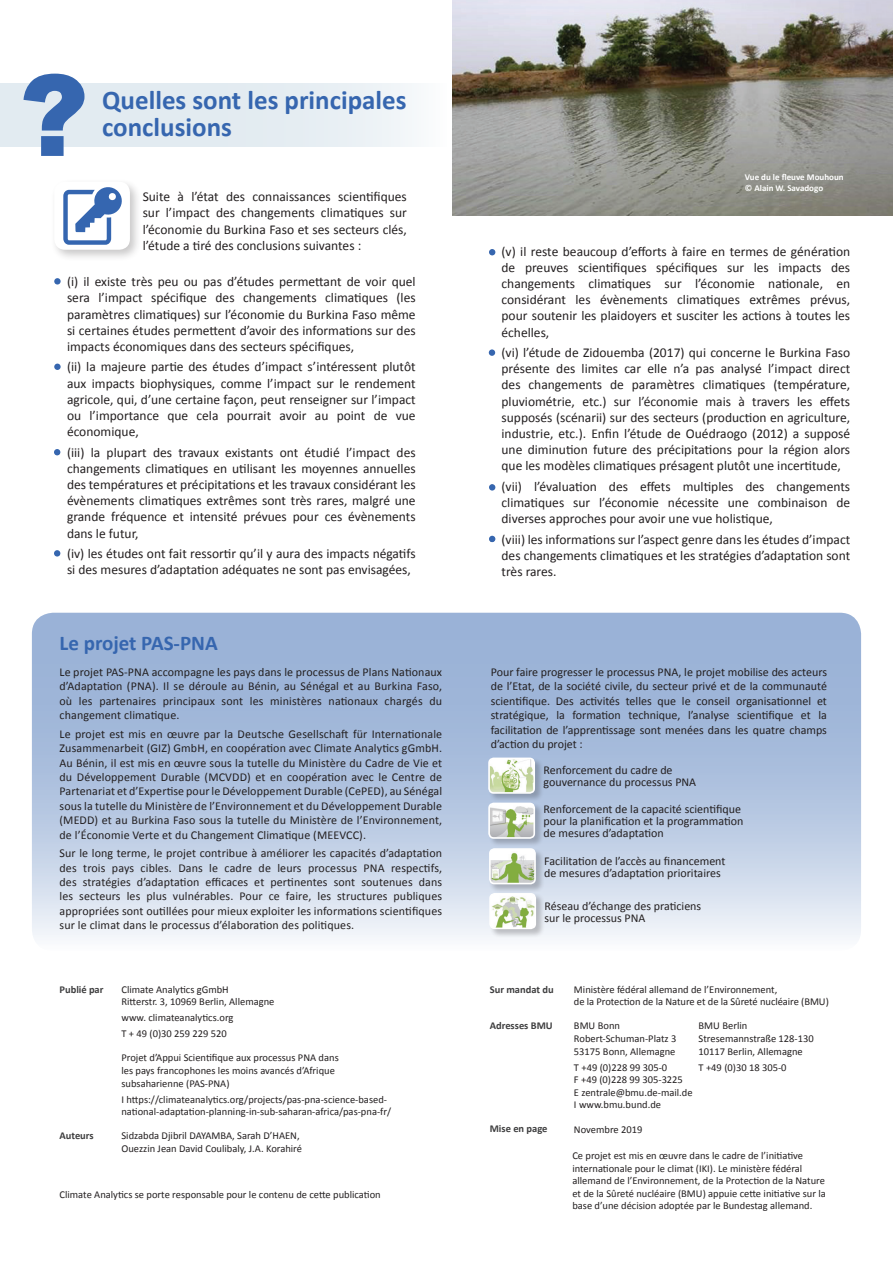
<style>
.page{position:relative;width:893px;height:1263px;background:#fff}
.page>*{position:absolute;margin:0;border:0;box-sizing:border-box;transform-origin:0 0}
.t1{font:700 27px/27px "Calibri";color:#3666af}
.t2{font:700 21px "Calibri";color:#3666af}
.t3{font:13.5px/16.2px "Calibri";color:#231f20;text-align:justify}
.t4{font:12px/14.4px "Calibri";color:#231f20;text-align:justify}
.t5{font:10.5px/12.6px "Calibri";color:#231f20}
.t6{font:700 10.5px "Calibri";color:#3e3e3f}
.t7{font:700 9px/10.8px "Calibri";color:#fff}
</style>
<div class="page">
<div style="left:0;top:83px;width:446px;height:64px;background:#e2ebf1"></div>
<svg style="left:32px;top:613px;width:829px;height:338px;background:#b6c8e2"></svg>
<svg style="left:24px;top:74px;width:60px;height:82px"></svg>
<div style="left:54px;top:278px;width:7px;height:6px;background:#3666af;border-radius:50%"></div>
<img style="left:452px;top:0;width:441px;height:216px">
<div style="left:488px;top:757px;width:56px;height:45px;background:#231f20;opacity:.25"></div>
<img style="left:491px;top:760px;width:41px;height:31px">
<div style="left:488px;top:757px;width:47px;height:37px;border:2px solid #fff;border-radius:5px"></div>
<div style="left:488px;top:802px;width:56px;height:45px;background:#231f20;opacity:.25"></div>
<img style="left:491px;top:806px;width:41px;height:30px">
<div style="left:488px;top:803px;width:47px;height:36px;border:2px solid #fff;border-radius:5px"></div>
<div style="left:489px;top:848px;width:56px;height:45px;background:#231f20;opacity:.25"></div>
<img style="left:492px;top:851px;width:41px;height:30px">
<div style="left:489px;top:848px;width:47px;height:36px;border:2px solid #fff;border-radius:5px"></div>
<div style="left:489px;top:892px;width:56px;height:46px;background:#231f20;opacity:.25"></div>
<img style="left:492px;top:896px;width:41px;height:30px">
<div style="left:489px;top:893px;width:47px;height:36px;border:2px solid #fff;border-radius:5px"></div>
<div style="left:50px;top:178px;width:93px;height:84px;background:#231f20;opacity:.25"></div>
<div style="left:54px;top:182px;width:76px;height:68px;background:#fff;border-radius:11px"></div>
<svg style="left:63px;top:187px;width:59px;height:58px"></svg>
<svg style="left:54px;top:449px;width:6px;height:6px"></svg>
<div style="left:54px;top:364px;width:7px;height:6px;background:#3666af;border-radius:50%"></div>
<svg style="left:54px;top:550px;width:6px;height:6px"></svg>
<svg style="left:489px;top:249px;width:6px;height:6px"></svg>
<div style="left:489px;top:349px;width:6px;height:7px;background:#3666af;border-radius:50%"></div>
<div style="left:489px;top:484px;width:6px;height:7px;background:#3666af;border-radius:50%"></div>
<svg style="left:489px;top:536px;width:6px;height:6px"></svg>
<h1 class="t1" style="left:102px;top:87px;width:306px">Quelles sont les principales conclusions</h1>
<p class="t3" style="left:143px;top:189px;width:266px">Suite à l’état des connaissances scientifiques sur l’impact des changements climatiques sur l’économie du Burkina Faso et ses secteurs clés, l’étude a tiré des conclusions suivantes :</p>
<p class="t3" style="left:67px;top:274px;width:350px;text-indent:-13px">• (i) il existe très peu ou pas d’études permettant de voir quel sera l’impact spécifique des changements climatiques (les paramètres climatiques) sur l’économie du Burkina Faso même si certaines études permettent d’avoir des informations sur des impacts économiques dans des secteurs spécifiques,</p>
<p class="t3" style="left:67px;top:359px;width:350px;text-indent:-13px">• (ii) la majeure partie des études d’impact s’intéressent plutôt aux impacts biophysiques, comme l’impact sur le rendement agricole, qui, d’une certaine façon, peut renseigner sur l’impact ou l’importance que cela pourrait avoir au point de vue économique,</p>
<p class="t3" style="left:67px;top:444px;width:350px;text-indent:-13px">• (iii) la plupart des travaux existants ont étudié l’impact des changements climatiques en utilisant les moyennes annuelles des températures et précipitations et les travaux considérant les évènements climatiques extrêmes sont très rares, malgré une grande fréquence et intensité prévues pour ces évènements dans le futur,</p>
<p class="t3" style="left:54px;top:546px;width:363px;text-align:center">• (iv) les études ont fait ressortir qu’il y aura des impacts négatifs si des mesures d’adaptation adéquates ne sont pas envisagées,</p>
<h2 class="t2" style="left:60px;top:629px;width:160px">Le projet PAS-PNA</h2>
<p class="t4" style="left:60px;top:665px;width:384px">Le projet PAS-PNA accompagne les pays dans le processus de Plans Nationaux d’Adaptation (PNA). Il se déroule au Bénin, au Sénégal et au Burkina Faso, où les partenaires principaux sont les ministères nationaux chargés du changement climatique.</p>
<p class="t4" style="left:60px;top:727px;width:384px">Le projet est mis en œuvre par la Deutsche Gesellschaft für Internationale Zusammenarbeit (GIZ) GmbH, en coopération avec Climate Analytics gGmbH.<br>Au Bénin, il est mis en œuvre sous la tutelle du Ministère du Cadre de Vie et du Développement Durable (MCVDD) et en coopération avec le Centre de Partenariat et d’Expertise pour le Développement Durable (CePED), au Sénégal sous la tutelle du Ministère de l’Environnement et du Développement Durable (MEDD) et au Burkina Faso sous la tutelle du Ministère de l’Environnement, de l’Économie Verte et du Changement Climatique (MEEVCC).</p>
<p class="t4" style="left:60px;top:846px;width:384px">Sur le long terme, le projet contribue à améliorer les capacités d’adaptation des trois pays cibles. Dans le cadre de leurs processus PNA respectifs, des stratégies d’adaptation efficaces et pertinentes sont soutenues dans les secteurs les plus vulnérables. Pour ce faire, les structures publiques appropriées sont outillées pour mieux exploiter les informations scientifiques sur le climat dans le processus d’élaboration des politiques.</p>
<p class="t6" style="left:60px;top:982px;width:46px">Publié par</p>
<p class="t6" style="left:60px;top:1129px;width:36px">Auteurs</p>
<p class="t5" style="left:121px;top:983px;width:154px">Climate Analytics gGmbH<br>Ritterstr. 3, 10969 Berlin, Allemagne</p>
<p class="t5" style="left:121px;top:1010px;width:113px;line-height:16px">www. climateanalytics.org<br>T + 49 (0)30 259 229 520</p>
<p class="t5" style="left:121px;top:1051px;width:219px">Projet d’Appui Scientifique aux processus PNA dans les pays francophones les moins avancés d’Afrique subsaharienne (PAS-PNA)</p>
<p class="t5" style="left:121px;top:1093px;width:271px">I https://climateanalytics.org/projects/pas-pna-science-based&shy;national-adaptation-planning-in-sub-saharan-africa/pas-pna-fr/</p>
<p class="t5" style="left:121px;top:1129px;width:182px">Sidzabda Djibril DAYAMBA, Sarah D’HAEN,<br>Ouezzin Jean David Coulibaly, J.A. Korahiré</p>
<p class="t5" style="left:60px;top:1188px;width:323px">Climate Analytics se porte responsable pour le contenu de cette publication</p>
<p class="t7" style="left:745px;top:172px;width:100px">Vue du le fleuve Mouhoun © Alain W. Savadogo</p>
<p class="t3" style="left:502px;top:243px;width:350px;text-indent:-13px">• (v) il reste beaucoup d’efforts à faire en termes de génération de preuves scientifiques spécifiques sur les impacts des changements climatiques sur l’économie nationale, en considérant les évènements climatiques extrêmes prévus, pour soutenir les plaidoyers et susciter les actions à toutes les échelles,</p>
<p class="t3" style="left:502px;top:344px;width:350px;text-indent:-13px">• (vi) l’étude de Zidouemba (2017) qui concerne le Burkina Faso présente des limites car elle n’a pas analysé l’impact direct des changements de paramètres climatiques (température, pluviométrie, etc.) sur l’économie mais à travers les effets supposés (scénarii) sur des secteurs (production en agriculture, industrie, etc.). Enfin l’étude de Ouédraogo (2012) a supposé une diminution future des précipitations pour la région alors que les modèles climatiques présagent plutôt une incertitude,</p>
<p class="t3" style="left:502px;top:478px;width:350px;text-indent:-13px">• (vii) l’évaluation des effets multiples des changements climatiques sur l’économie nécessite une combinaison de diverses approches pour avoir une vue holistique,</p>
<p class="t3" style="left:502px;top:531px;width:350px;text-indent:-13px">• (viii) les informations sur l’aspect genre dans les études d’impact des changements climatiques et les stratégies d’adaptation sont très rares.</p>
<p class="t4" style="left:491px;top:665px;width:338px">Pour faire progresser le processus PNA, le projet mobilise des acteurs de l’Etat, de la société civile, du secteur privé et de la communauté scientifique. Des activités telles que le conseil organisationnel et stratégique, la formation technique, l’analyse scientifique et la facilitation de l’apprentissage sont menées dans les quatre champs d’action du projet :</p>
<p class="t4" style="left:543px;top:764px;width:154px;line-height:12px">Renforcement du cadre de gouvernance du processus PNA</p>
<p class="t4" style="left:543px;top:803px;width:201px;line-height:12px;text-align:left">Renforcement de la capacité scientifique pour la planification et la programmation de mesures d’adaptation</p>
<p class="t4" style="left:544px;top:854px;width:183px;line-height:12px">Facilitation de l’accès au financement de mesures d’adaptation prioritaires</p>
<p class="t4" style="left:544px;top:900px;width:158px;line-height:12px">Réseau d’échange des praticiens sur le processus PNA</p>
<p class="t6" style="left:490px;top:982px;width:66px">Sur mandat du</p>
<p class="t6" style="left:490px;top:1019px;width:65px">Adresses BMU</p>
<p class="t6" style="left:490px;top:1122px;width:59px">Mise en page</p>
<p class="t5" style="left:574px;top:983px;width:256px">Ministère fédéral allemand de l’Environnement,<br>de la Protection de la Nature et de la Sûreté nucléaire (BMU)</p>
<p class="t5" style="left:574px;top:1019px;width:48px">BMU Bonn</p>
<p class="t5" style="left:699px;top:1019px;width:50px">BMU Berlin</p>
<p class="t5" style="left:574px;top:1032px;width:104px">Robert-Schuman-Platz 3</p>
<p class="t5" style="left:699px;top:1032px;width:117px">Stresemannstraße 128-130</p>
<p class="t5" style="left:574px;top:1045px;width:103px">53175 Bonn, Allemagne</p>
<p class="t5" style="left:699px;top:1045px;width:106px">10117 Berlin, Allemagne</p>
<p class="t5" style="left:574px;top:1061px;width:95px">T +49 (0)228 99 305-0</p>
<p class="t5" style="left:699px;top:1061px;width:89px">T +49 (0)30 18 305-0</p>
<p class="t5" style="left:574px;top:1073px;width:120px">F +49 (0)228 99 305-3225<br>E zentrale@bmu.de-mail.de<br>I www.bmu.bund.de</p>
<p class="t5" style="left:574px;top:1123px;width:70px">Novembre 2019</p>
<p class="t5" style="left:572px;top:1149px;width:255px">Ce projet est mis en œuvre dans le cadre de l’initiative internationale pour le climat (IKI). Le ministère fédéral allemand de l’Environnement, de la Protection de la Nature et de la Sûreté nucléaire (BMU) appuie cette initiative sur la base d’une décision adoptée par le Bundestag allemand.</p>
</div>
